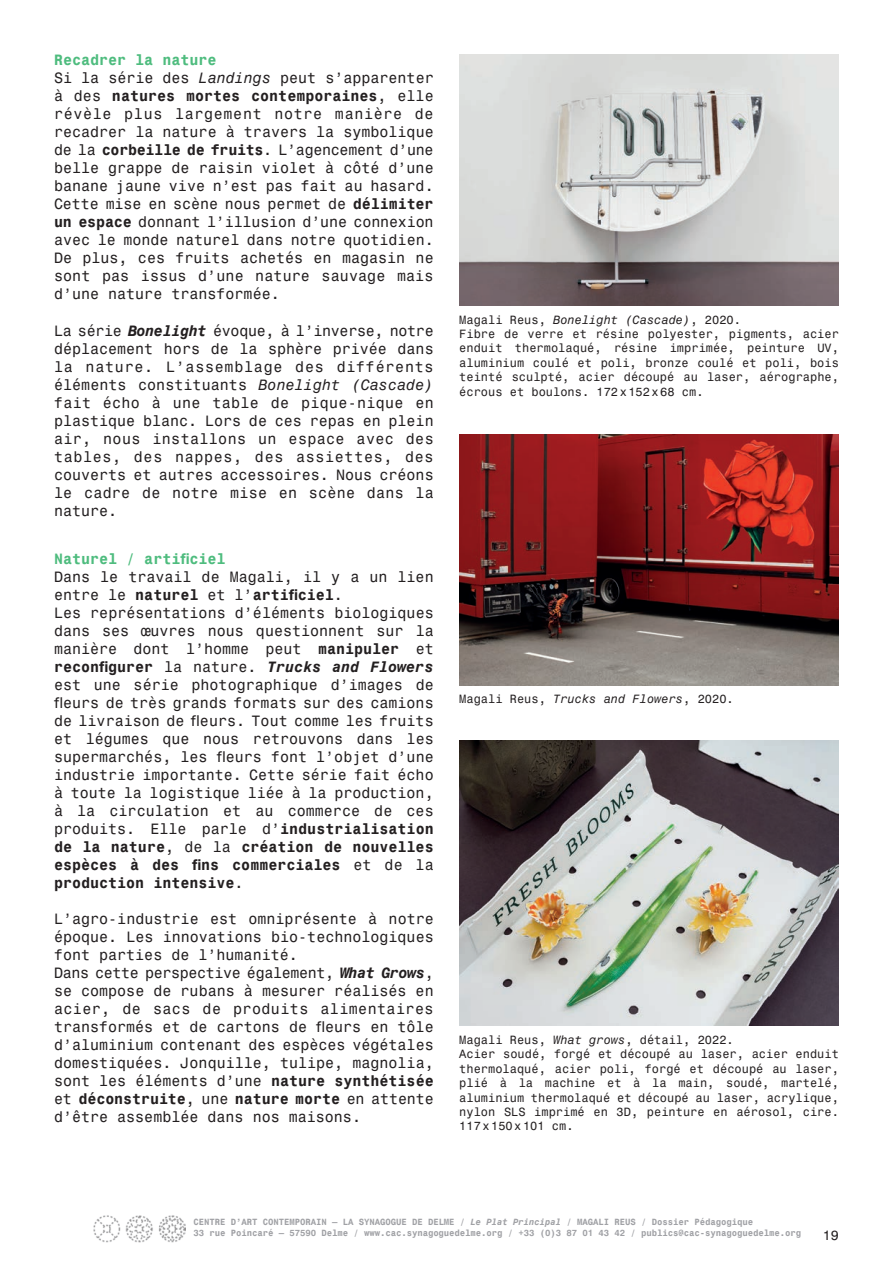
<style>
.page{position:relative;width:893px;height:1263px;background:#fff}
.page>*{position:absolute;margin:0;border:0;box-sizing:border-box;transform-origin:0 0}
.t1{font:15px/18px "Monospace 821 BT";color:#231f20}
.t2{font:700 15px "Monospace 821 BT";color:#4ebc7e}
.t3{font:13.5px "Monospace 821 BT";color:#231f20}
.t4{font:12px/14.4px "Monospace 821 BT";color:#231f20}
.t5{font:700 9px/10.8px "Monospace 821 BT";letter-spacing:-.01em;color:#a0a1a5}
.s1{font-weight:700;color:#4ebc7e}
.s2{font-style:italic}
.s3{font-weight:700}
.s4{font-weight:700;font-style:italic}
</style>
<div class="page">
<img style="left:93px;top:1215px;width:92px;height:27px">
<img style="left:460px;top:54px;width:379px;height:252px">
<img style="left:459px;top:434px;width:380px;height:252px">
<img style="left:459px;top:741px;width:380px;height:284px">
<p class="t1" style="left:54px;top:51px;width:381px"><span class="s1">Recadrer la nature<br></span>Si la série des <span class="s2">Landings</span> peut s’apparenter à des <span class="s3">natures mortes contemporaines</span>, elle révèle plus largement notre manière de recadrer la nature à travers la symbolique de la <span class="s3">corbeille de fruits</span>. L’agencement d’une belle grappe de raisin violet à côté d’une banane jaune vive n’est pas fait au hasard.<br>Cette mise en scène nous permet de <span class="s3">délimiter un espace</span> donnant l’illusion d’une connexion avec le monde naturel dans notre quotidien.<br>De plus, ces fruits achetés en magasin ne sont pas issus d’une nature sauvage mais d’une nature transformée.</p>
<p class="t1" style="left:54px;top:321px;width:381px;text-align:justify">La série <span class="s4">Bonelight</span> évoque, à l’inverse, notre déplacement hors de la sphère privée dans la nature. L’assemblage des différents éléments constituants <span class="s2">Bonelight (Cascade) </span>fait écho à une table de pique-nique en plastique blanc. Lors de ces repas en plein air, nous installons un espace avec des tables, des nappes, des assiettes, des couverts et autres accessoires. Nous créons le cadre de notre mise en scène dans la nature.</p>
<p class="t2" style="left:54px;top:550px;width:173px">Naturel / artificiel</p>
<p class="t1" style="left:54px;top:568px;width:381px">Dans le travail de Magali, il y a un lien entre le <span class="s3">naturel</span> et l’<span class="s3">artificiel</span>.<br>Les représentations d’éléments biologiques dans ses œuvres nous questionnent sur la manière dont l’homme peut <span class="s3">manipuler</span> et <span class="s3">reconfigurer</span> la nature. <span class="s4">Trucks and Flowers </span>est une série photographique d’images de fleurs de très grands formats sur des camions de livraison de fleurs. Tout comme les fruits et légumes que nous retrouvons dans les supermarchés, les fleurs font l’objet d’une industrie importante. Cette série fait écho à toute la logistique liée à la production, à la circulation et au commerce de ces produits. Elle parle d’<span class="s3">industrialisation de la nature</span>, de la <span class="s3">création de nouvelles espèces à des fins commerciales</span> et de la <span class="s3">production intensive</span>.</p>
<p class="t1" style="left:54px;top:910px;width:381px">L’agro-industrie est omniprésente à notre époque. Les innovations bio-technologiques font parties de l’humanité.<br>Dans cette perspective également, <span class="s4">What Grows</span>, se compose de rubans à mesurer réalisés en acier, de sacs de produits alimentaires transformés et de cartons de fleurs en tôle d’aluminium contenant des espèces végétales domestiquées. Jonquille, tulipe, magnolia, sont les éléments d’une <span class="s3">nature synthétisée </span>et <span class="s3">déconstruite</span>, une <span class="s3">nature morte</span> en attente d’être assemblée dans nos maisons.</p>
<p class="t4" style="left:459px;top:312px;width:381px">Magali Reus, <span class="s2">Bonelight (Cascade)</span>, 2020.<br>Fibre de verre et résine polyester, pigments, acier enduit thermolaqué, résine imprimée, peinture UV, aluminium coulé et poli, bronze coulé et poli, bois teinté sculpté, acier découpé au laser, aérographe, écrous et boulons. 172x152x68 cm.</p>
<p class="t4" style="left:459px;top:692px;width:276px">Magali Reus, <span class="s2">Trucks and Flowers</span>, 2020.</p>
<p class="t4" style="left:459px;top:1032px;width:381px">Magali Reus, <span class="s2">What grows</span>, détail, 2022.<br>Acier soudé, forgé et découpé au laser, acier enduit thermolaqué, acier poli, forgé et découpé au laser, plié à la machine et à la main, soudé, martelé, aluminium thermolaqué et découpé au laser, acrylique, nylon SLS imprimé en 3D, peinture en aérosol, cire.<br>117x150x101 cm.</p>
<p class="t5" style="left:194px;top:1216px;width:609px">CENTRE D’ART CONTEMPORAIN – LA SYNAGOGUE DE DELME / <span class="s2">Le Plat Principal</span> / MAGALI REUS / Dossier Pédagogique<br>33 rue Poincaré – 57590 Delme / www.cac.synagoguedelme.org / +33 (0)3 87 01 43 42 / publics@cac-synagoguedelme.org</p>
<p class="t3" style="left:823px;top:1227px;width:18px">19</p>
</div>
